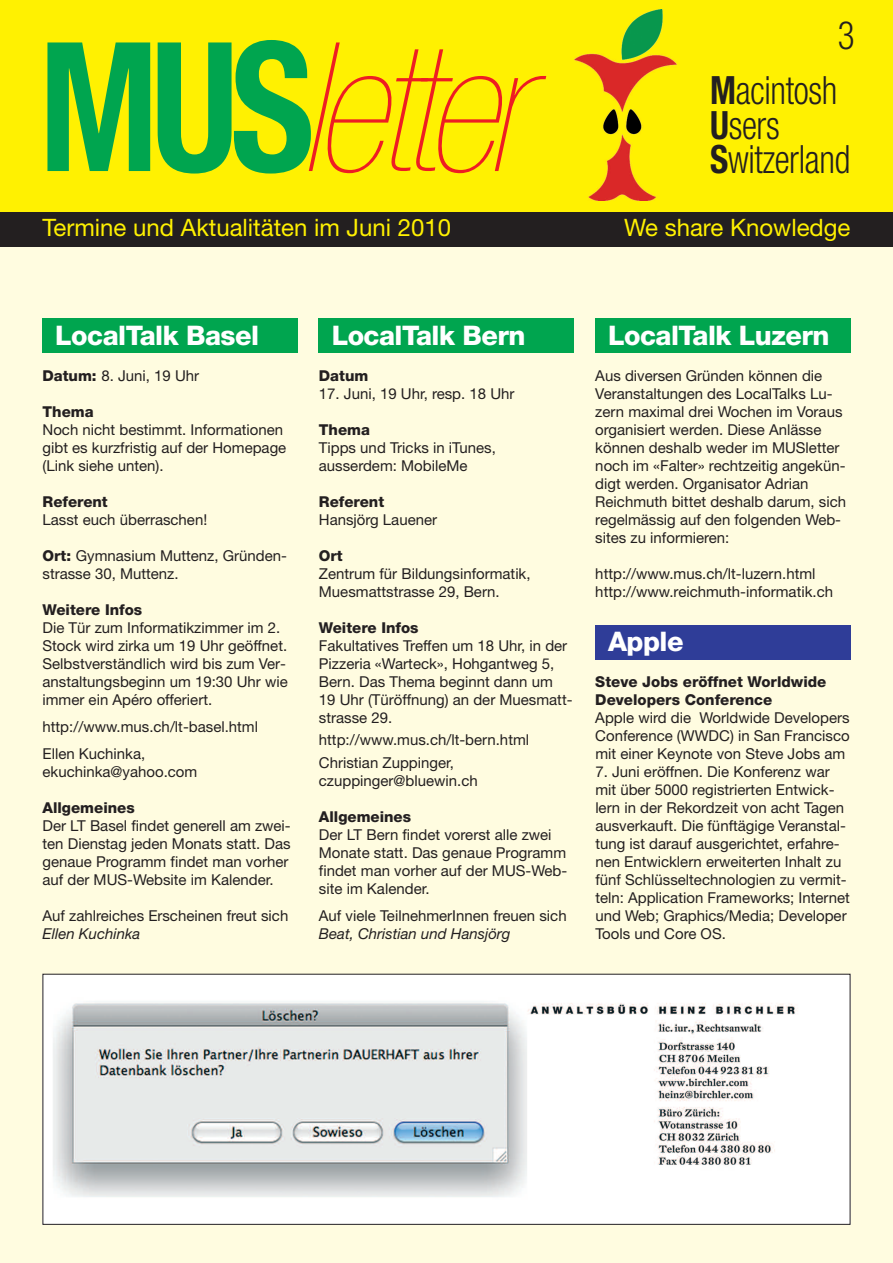
<style>
.page{position:relative;width:893px;height:1263px;background:#fff}
.page>*{position:absolute;margin:0;border:0;box-sizing:border-box;transform-origin:0 0}
.t1{font:italic 900 condensed 180px "Helvetica Neue";letter-spacing:-.05em;color:#ee1d23}
.t2{font:300 condensed 39px/34.5px "Helvetica Neue";letter-spacing:-.01em;color:#231f20;scale:.9 1}
.t3{font:800 27px "Helvetica Neue";letter-spacing:-.02em;color:#fff}
.t4{font:24px "Helvetica Neue";color:#fff101}
.t5{font:15px/18px "Helvetica Neue";color:#231f20}
.t6{font:800 15px/18px "Helvetica Neue";color:#231f20}
.t7{font:italic 15px "Helvetica Neue";color:#231f20}
.s1{font-weight:700;font-style:normal;color:#00a54f}
.s2{font-weight:700}
.s3{font-weight:800}
</style>
<div class="page">
<div style="left:0;top:242px;width:893px;height:1021px;background:#fffce0"></div>
<div style="left:0;top:0;width:893px;height:213px;background:#fff101"></div>
<img style="left:575px;top:9px;width:102px;height:191px">
<div style="left:0;top:213px;width:893px;height:34px;background:#231f20"></div>
<div style="left:43px;top:319px;width:255px;height:34px;background:#00a54f"></div>
<div style="left:319px;top:319px;width:255px;height:34px;background:#00a54f"></div>
<div style="left:595px;top:319px;width:255px;height:34px;background:#00a54f"></div>
<div style="left:595px;top:625px;width:255px;height:34px;background:#2f3d98"></div>
<img style="left:45px;top:976px;width:803px;height:247px">
<div style="left:43px;top:974px;width:807px;height:251px;border:1px solid #231f20"></div>
<h1 class="t1" style="left:39px;top:42px;width:488px"><span class="s1">MUS</span>letter</h1>
<h2 class="t2" style="left:838px;top:21px;width:20px">3</h2>
<h2 class="t2" style="left:710px;top:77px;width:157px"><span class="s2">M</span>acintosh<br><span class="s2">U</span>sers<br><span class="s2">S</span>witzerland</h2>
<h3 class="t4" style="left:43px;top:219px;width:410px">Termine und Aktualitäten im Juni 2010</h3>
<h3 class="t4" style="left:624px;top:219px;width:228px">We share Knowledge</h3>
<h3 class="t3" style="left:55px;top:325px;width:205px">LocalTalk Basel</h3>
<p class="t5" style="left:43px;top:368px;width:158px"><span class="s3">Datum:</span> 8. Juni, 19 Uhr</p>
<p class="t6" style="left:43px;top:404px;width:53px">Thema</p>
<p class="t5" style="left:43px;top:422px;width:245px">Noch nicht bestimmt. Informationen gibt es kurzfristig auf der Homepage (Link siehe unten).</p>
<p class="t6" style="left:43px;top:494px;width:67px">Referent</p>
<p class="t5" style="left:43px;top:512px;width:166px">Lasst euch überraschen!</p>
<p class="t5" style="left:43px;top:548px;width:246px"><span class="s3">Ort:</span> Gymnasium Muttenz, Gründen&shy;strasse 30, Muttenz.</p>
<p class="t6" style="left:43px;top:602px;width:101px">Weitere Infos</p>
<p class="t5" style="left:43px;top:620px;width:247px">Die Tür zum Informatikzimmer im 2.<br>Stock wird zirka um 19 Uhr geöffnet.<br>Selbstverständlich wird bis zum Ver&shy;anstaltungsbeginn um 19:30 Uhr wie immer ein Apéro offeriert.</p>
<p class="t5" style="left:43px;top:714px;width:217px;line-height:27px">http://www.mus.ch/lt-basel.html<br>Ellen Kuchinka,</p>
<p class="t5" style="left:43px;top:764px;width:156px">ekuchinka@yahoo.com</p>
<p class="t6" style="left:43px;top:800px;width:94px">Allgemeines</p>
<p class="t5" style="left:43px;top:818px;width:250px">Der LT Basel findet generell am zwei&shy;ten Dienstag jeden Monats statt. Das genaue Programm findet man vorher auf der MUS-Website im Kalender.</p>
<p class="t5" style="left:43px;top:908px;width:247px">Auf zahlreiches Erscheinen freut sich</p>
<p class="t7" style="left:43px;top:928px;width:99px">Ellen Kuchinka</p>
<h3 class="t3" style="left:332px;top:325px;width:195px">LocalTalk Bern</h3>
<h3 class="t3" style="left:608px;top:325px;width:223px">LocalTalk Luzern</h3>
<p class="t6" style="left:319px;top:368px;width:51px">Datum</p>
<p class="t5" style="left:319px;top:386px;width:197px">17. Juni, 19 Uhr, resp. 18 Uhr</p>
<p class="t6" style="left:319px;top:422px;width:53px">Thema</p>
<p class="t5" style="left:319px;top:440px;width:178px">Tipps und Tricks in iTunes, ausserdem: MobileMe</p>
<p class="t6" style="left:319px;top:494px;width:67px">Referent</p>
<p class="t5" style="left:319px;top:512px;width:120px">Hansjörg Lauener</p>
<p class="t6" style="left:319px;top:548px;width:25px">Ort</p>
<p class="t5" style="left:319px;top:566px;width:213px">Zentrum für Bildungsinformatik,<br>Muesmattstrasse 29, Bern.</p>
<p class="t6" style="left:319px;top:620px;width:101px">Weitere Infos</p>
<p class="t5" style="left:319px;top:638px;width:255px">Fakultatives Treffen um 18 Uhr, in der<br>Pizzeria «Warteck», Hohgantweg 5,<br>Bern. Das Thema beginnt dann um<br>19 Uhr (Türöffnung) an der Muesmatt&shy;strasse 29.</p>
<p class="t5" style="left:319px;top:730px;width:212px;line-height:22.5px">http://www.mus.ch/lt-bern.html<br>Christian Zuppinger,</p>
<p class="t5" style="left:319px;top:773px;width:160px">czuppinger@bluewin.ch</p>
<p class="t6" style="left:319px;top:809px;width:94px">Allgemeines</p>
<p class="t5" style="left:319px;top:827px;width:250px">Der LT Bern findet vorerst alle zwei<br>Monate statt. Das genaue Programm findet man vorher auf der MUS-Web&shy;site im Kalender.</p>
<p class="t5" style="left:319px;top:908px;width:249px">Auf viele TeilnehmerInnen freuen sich</p>
<p class="t7" style="left:319px;top:928px;width:193px">Beat, Christian und Hansjörg</p>
<p class="t5" style="left:595px;top:368px;width:252px">Aus diversen Gründen können die Veranstaltungen des LocalTalks Lu&shy;zern maximal drei Wochen im Voraus organisiert werden. Diese Anlässe können deshalb weder im MUSletter noch im «Falter» rechtzeitig angekün&shy;digt werden. Organisator Adrian Reichmuth bittet deshalb darum, sich regelmässig auf den folgenden Web&shy;sites zu informieren:</p>
<p class="t5" style="left:595px;top:566px;width:239px">http://www.mus.ch/lt-luzern.html http://www.reichmuth-informatik.ch</p>
<h3 class="t3" style="left:608px;top:631px;width:77px">Apple</h3>
<p class="t6" style="left:595px;top:674px;width:233px">Steve Jobs eröffnet Worldwide<br>Developers Conference</p>
<p class="t5" style="left:595px;top:710px;width:256px;text-align:justify">Apple wird die Worldwide Developers Conference (WWDC) in San Francisco mit einer Keynote von Steve Jobs am</p>
<p class="t5" style="left:595px;top:764px;width:256px">7. Juni eröffnen. Die Konferenz war mit über 5000 registrierten Entwick&shy;lern in der Rekordzeit von acht Tagen ausverkauft. Die fünftägige Veranstal&shy;tung ist darauf ausgerichtet, erfahre&shy;nen Entwicklern erweiterten Inhalt zu fünf Schlüsseltechnologien zu vermit&shy;teln: Application Frameworks; Internet und Web; Graphics/Media; Developer Tools und Core OS.</p>
</div>
